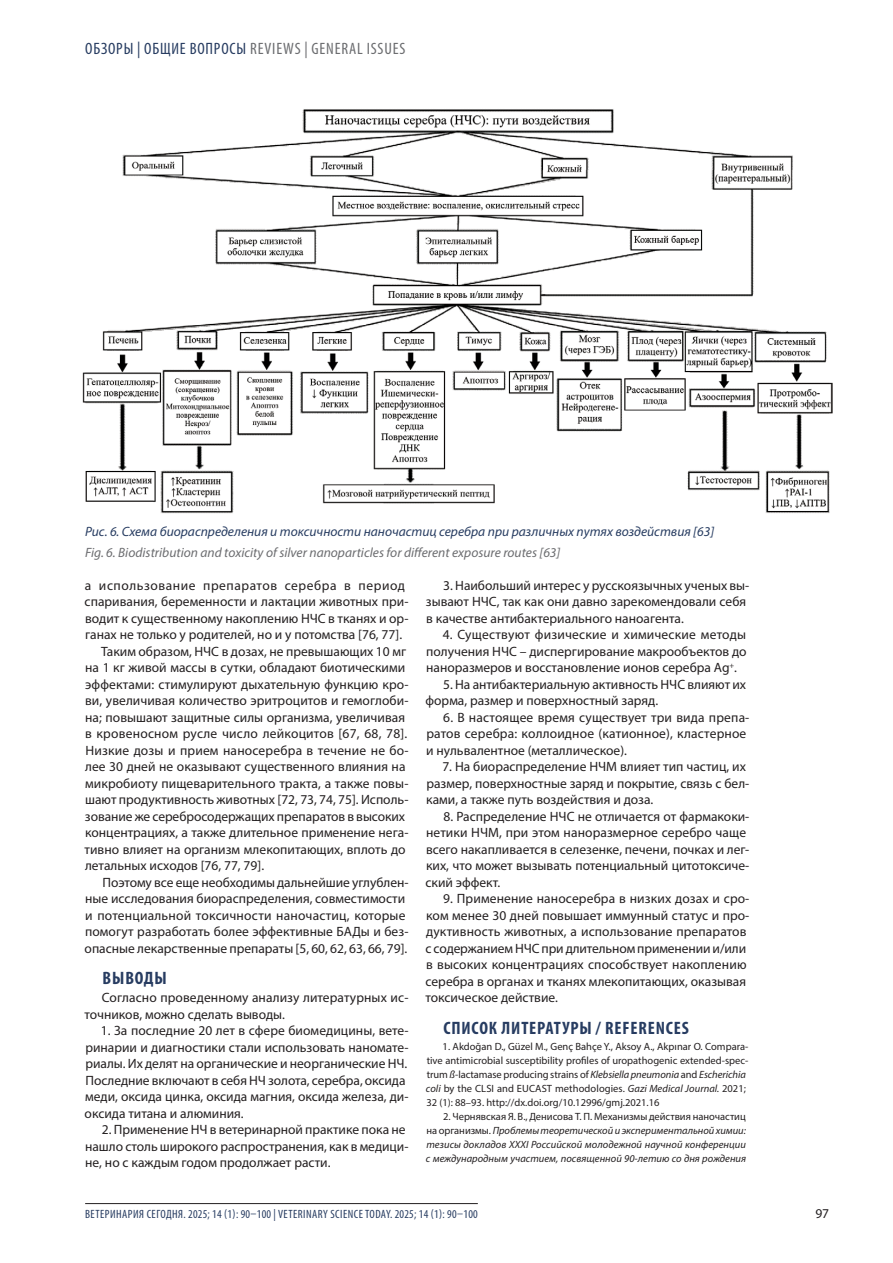
<style>
.page{position:relative;width:893px;height:1263px;background:#fff}
.page>*{position:absolute;margin:0;border:0;box-sizing:border-box;transform-origin:0 0}
.title_text_green{font:700 condensed 18px "Myriad Pro";letter-spacing:.05em;color:#273c61}
.title_text_green-2{font:condensed 16.5px "Myriad Pro";letter-spacing:.05em;color:#6c6d70}
.basic_rus{font:13.5px/16.5px "Myriad Pro";color:#231f20}
.signs{font:italic 13.5px "Myriad Pro";color:#273c61}
.signs_eng{font:italic 13.5px "Myriad Pro";color:#6c6d70}
.t1{font:condensed 12px "Myriad Pro";letter-spacing:.04em;color:#273c61}
.basic_rus-2{font:10.5px/14px "Myriad Pro";color:#231f20}
.basic_rus-3{font:italic 10.5px/14px "Myriad Pro";letter-spacing:.005em;color:#231f20;text-align:justify}
.s1{color:#273c61}
.s2{font-style:italic}
.s3{font-style:normal}
</style>
<div class="page">
<hr style="left:85px;top:1203px;width:393px;height:1px;background:#231f20">
<img style="left:82px;top:109px;width:750px;height:405px">
<p class="title_text_green-2" style="left:85px;top:38px;width:322px"><span class="s1">ОБЗОРЫ | ОБЩИЕ ВОПРОСЫ</span> REVIEWS | GENERAL ISSUES</p>
<p class="signs" style="left:85px;top:523px;width:631px">Рис. 6. Схема биораспределения и токсичности наночастиц серебра при различных путях воздействия [63]</p>
<p class="signs_eng" style="left:85px;top:544px;width:477px">Fig. 6. Biodistribution and toxicity of silver nanoparticles for different exposure routes [63]</p>
<p class="basic_rus" style="left:85px;top:577px;width:325px">а использование препаратов серебра в период спаривания, беременности и лактации животных при&shy;водит к существенному накоплению НЧС в тканях и ор&shy;ганах не только у родителей, но и у потомства [76, 77].</p>
<p class="basic_rus" style="left:85px;top:643px;width:325px;text-indent:17px">Таким образом, НЧС в дозах, не превышающих 10 мг на 1 кг живой массы в сутки, обладают биотическими эффектами: стимулируют дыхательную функцию кро&shy;ви, увеличивая количество эритроцитов и гемоглоби&shy;на; повышают защитные силы организма, увеличивая в кровеносном русле число лейкоцитов [67, 68, 78].<br>Низкие дозы и прием наносеребра в течение не бо&shy;лее 30 дней не оказывают существенного влияния на микробиоту пищеварительного тракта, а также повы&shy;шают продуктивность животных [72, 73, 74, 75]. Исполь&shy;зование же серебросодержащих препаратов в высоких концентрациях, а также длительное применение нега&shy;тивно влияет на организм млекопитающих, вплоть до летальных исходов [76, 77, 79].</p>
<p class="basic_rus" style="left:85px;top:874px;width:325px;text-indent:18px">Поэтому все еще необходимы дальнейшие углублен&shy;ные исследования биораспределения, совместимости и потенциальной токсичности наночастиц, которые помогут разработать более эффективные БАДы и без&shy;опасные лекарственные препараты [5, 60, 62, 63, 66, 79].</p>
<p class="title_text_green" style="left:103px;top:967px;width:66px">ВЫВОДЫ</p>
<p class="basic_rus" style="left:85px;top:989px;width:325px;text-indent:17px">Согласно проведенному анализу литературных ис&shy;точников, можно сделать выводы.</p>
<p class="basic_rus" style="left:85px;top:1022px;width:325px;text-indent:16px">1. За последние 20 лет в сфере биомедицины, вете&shy;ринарии и диагностики стали использовать наномате&shy;риалы. Их делят на органические и неорганические НЧ.<br>Последние включают в себя НЧ золота, серебра, оксида меди, оксида цинка, оксида магния, оксида железа, ди&shy;оксида титана и алюминия.</p>
<p class="basic_rus" style="left:85px;top:1121px;width:325px;text-indent:17px">2. Применение НЧ в ветеринарной практике пока не нашло столь широкого распространения, как в медици&shy;не, но с каждым годом продолжает расти.</p>
<p class="basic_rus" style="left:426px;top:577px;width:325px;text-indent:17px">3. Наибольший интерес у русскоязычных ученых вы&shy;зывают НЧС, так как они давно зарекомендовали себя в качестве антибактериального наноагента.</p>
<p class="basic_rus" style="left:426px;top:626px;width:322px;text-align:justify;text-indent:17px">4. Существуют физические и химические методы получения НЧС – диспергирование макрообъектов до наноразмеров и восстановление ионов серебра Ag<sup>+</sup>.</p>
<p class="basic_rus" style="left:426px;top:676px;width:322px;text-indent:18px">5. На антибактериальную активность НЧС влияют их форма, размер и поверхностный заряд.</p>
<p class="basic_rus" style="left:426px;top:709px;width:325px;text-indent:17px">6. В настоящее время существует три вида препа&shy;ратов серебра: коллоидное (катионное), кластерное и нульвалентное (металлическое).</p>
<p class="basic_rus" style="left:426px;top:758px;width:325px;text-indent:16px">7. На биораспределение НЧМ влияет тип частиц, их размер, поверхностные заряд и покрытие, связь с бел&shy;ками, а также путь воздействия и доза.</p>
<p class="basic_rus" style="left:426px;top:808px;width:325px;text-indent:18px">8. Распределение НЧС не отличается от фармакоки&shy;нетики НЧМ, при этом наноразмерное серебро чаще всего накапливается в селезенке, печени, почках и лег&shy;ких, что может вызывать потенциальный цитотоксиче&shy;ский эффект.</p>
<p class="basic_rus" style="left:425px;top:890px;width:325px;text-indent:18px">9. Применение наносеребра в низких дозах и сро&shy;ком менее 30 дней повышает иммунный статус и про&shy;дуктивность животных, а использование препаратов с содержанием НЧС при длительном применении и/или в высоких концентрациях способствует накоплению серебра в органах и тканях млекопитающих, оказывая токсическое действие.</p>
<p class="title_text_green" style="left:443px;top:1016px;width:247px">СПИСОК ЛИТЕРАТУРЫ / REFERENCES</p>
<p class="basic_rus-2" style="left:426px;top:1039px;width:324px;text-indent:17px">1. Akdoğan D., Güzel M., Genç Bahçe Y., Aksoy A., Akpınar O. Compara&shy;tive antimicrobial susceptibility profiles of uropathogenic extended-spec&shy;trum <span class="s2">ß</span>-lactamase producing strains of <span class="s2">Klebsiella pneumonia</span> and <span class="s2">Escherichia coli</span> by the CLSI and EUCAST methodologies. <span class="s2">Gazi Medical Journal.</span> 2021; 32 (1): 88–93. http://dx.doi.org/10.12996/gmj.2021.16</p>
<p class="basic_rus-3" style="left:426px;top:1109px;width:322px;text-indent:17px"><span class="s3">2. Чернявская Я. В., Денисова Т. П. Механизмы действия наночастиц на организмы.</span> Проблемы теоретической и экспериментальной химии: тезисы докладов XXXI Российской молодежной научной конференции с международным участием, посвященной 90-летию со дня рождения</p>
<p class="t1" style="left:85px;top:1206px;width:394px">ВЕТЕРИНАРИЯ СЕГОДНЯ. 2025; 14 (1): 90–100 | VETERINARY SCIENCE TODAY. 2025; 14 (1): 90–100</p>
<p class="basic_rus" style="left:815px;top:1205px;width:15px">97</p>
</div>
